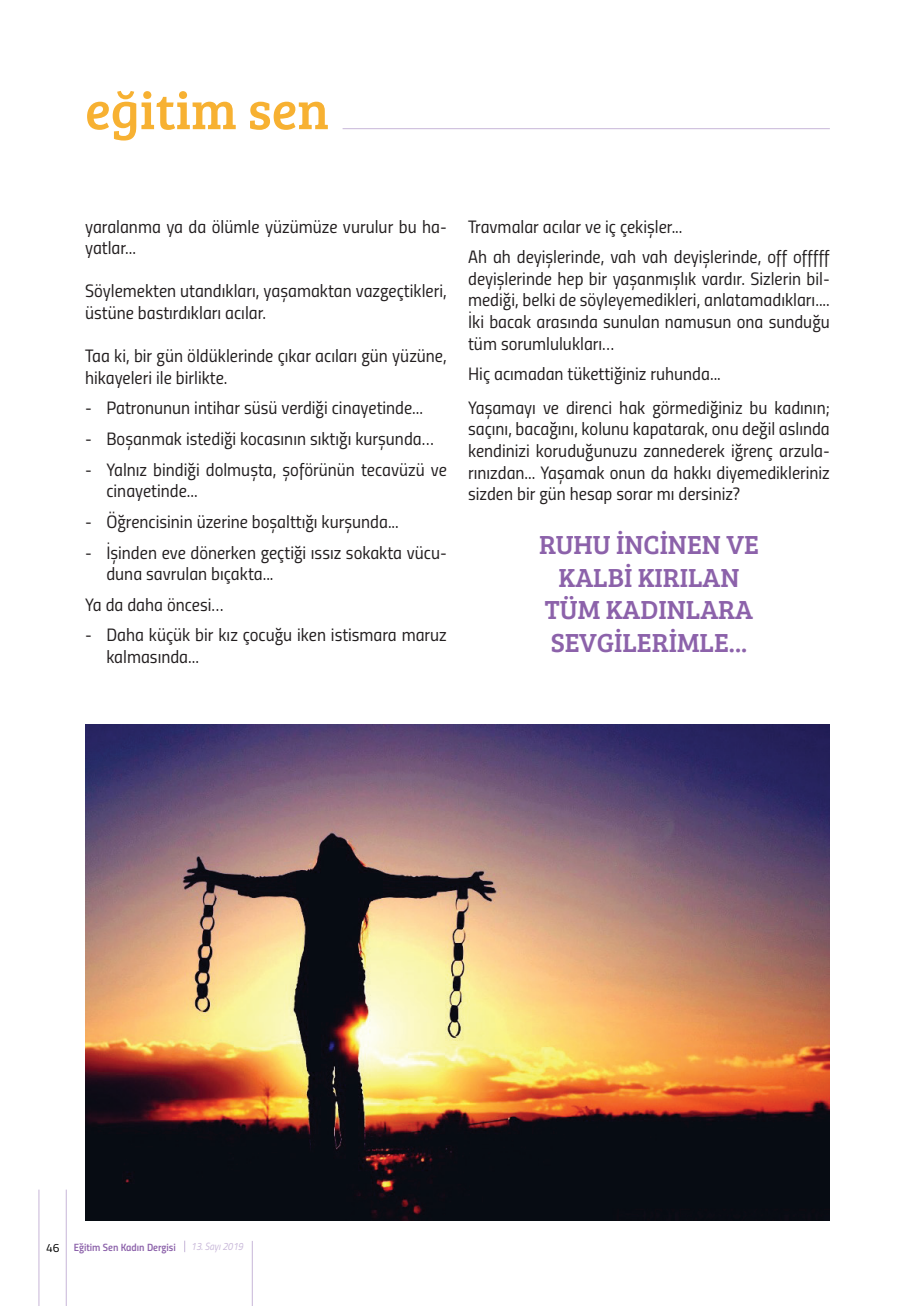
<style>
.page{position:relative;width:915px;height:1306px;background:#fff}
.page>*{position:absolute;margin:0;border:0;box-sizing:border-box;transform-origin:0 0}
.t1{font:53.1px "Bree Serif";color:#f7b132}
.t2{font:27px/32.4px "Bree Serif";color:#8c62aa;text-align:center}
.t3{font:18px/21.6px "Titillium Regular Upright";color:#231f20}
.t4{font:10.5px "Titillium Semibold Upright";color:#8c62aa}
.t5{font:italic 10.5px "Titillium";color:#c7b6d8;scale:.88 1}
.s1{font-family:"Titillium Regular Upright";font-size:12px;color:#000}
</style>
<div class="page">
<hr style="left:66px;top:1189px;width:1px;height:116px;background:#c7b6d8">
<hr style="left:342px;top:128px;width:487px;height:1px;background:#c7b6d8">
<hr style="left:252px;top:1240px;width:1px;height:65px;background:#c7b6d8">
<svg style="left:184px;top:1240px;width:1px;height:12px"></svg>
<hr style="left:39px;top:1189px;width:1px;height:116px;background:#c7b6d8">
<img style="left:85px;top:724px;width:744px;height:496px">
<h1 class="t1" style="left:85px;top:72px;width:245px">eğitim sen</h1>
<p class="t3" style="left:85px;top:214px;width:363px">yaralanma ya da ölümle yüzümüze vurulur bu ha&shy;yatlar...</p>
<p class="t3" style="left:85px;top:279px;width:363px">Söylemekten utandıkları, yaşamaktan vazgeçtikleri, üstüne bastırdıkları acılar.</p>
<p class="t3" style="left:85px;top:344px;width:363px">Taa ki, bir gün öldüklerinde çıkar acıları gün yüzüne, hikayeleri ile birlikte.</p>
<p class="t3" style="left:85px;top:396px;width:339px">- Patronunun intihar süsü verdiği cinayetinde...</p>
<p class="t3" style="left:85px;top:427px;width:350px">- Boşanmak istediği kocasının sıktığı kurşunda…</p>
<p class="t3" style="left:106px;top:457px;width:342px;text-indent:-21px">- Yalnız bindiği dolmuşta, şoförünün tecavüzü ve cinayetinde...</p>
<p class="t3" style="left:85px;top:510px;width:315px">- Öğrencisinin üzerine boşalttığı kurşunda...</p>
<p class="t3" style="left:106px;top:540px;width:342px;text-indent:-21px">- İşinden eve dönerken geçtiği ıssız sokakta vücu&shy;duna savrulan bıçakta...</p>
<p class="t3" style="left:85px;top:592px;width:140px">Ya da daha öncesi…</p>
<p class="t3" style="left:106px;top:623px;width:342px;text-indent:-21px">- Daha küçük bir kız çocuğu iken istismara maruz kalmasında...</p>
<p class="t3" style="left:468px;top:210px;width:363px;line-height:30.6px">Travmalar acılar ve iç çekişler...<br>Ah ah deyişlerinde, vah vah deyişlerinde, off offfff</p>
<p class="t3" style="left:468px;top:267px;width:363px;text-align:justify">deyişlerinde hep bir yaşanmışlık vardır. Sizlerin bil&shy;mediği, belki de söyleyemedikleri, anlatamadıkları....<br>İki bacak arasında sunulan namusun ona sunduğu tüm sorumlulukları…</p>
<p class="t3" style="left:468px;top:356px;width:363px;line-height:33.6px">Hiç acımadan tükettiğiniz ruhunda...<br>Yaşamayı ve direnci hak görmediğiniz bu kadının;</p>
<p class="t3" style="left:468px;top:417px;width:363px;text-align:justify">saçını, bacağını, kolunu kapatarak, onu değil aslında kendinizi koruduğunuzu zannederek iğrenç arzula&shy;rınızdan... Yaşamak onun da hakkı diyemedikleriniz sizden bir gün hesap sorar mı dersiniz?</p>
<h2 class="t2" style="left:539px;top:527px;width:221px">RUHU İNCİNEN VE<br>KALBİ KIRILAN<br>TÜM KADINLARA<br>SEVGİLERİMLE...</h2>
<p class="t4" style="left:46px;top:1239px;width:131px"><span class="s1">46</span> Eğitim Sen Kadın Dergisi</p>
<p class="t5" style="left:191px;top:1238px;width:61px">13. Sayı 2019</p>
</div>
